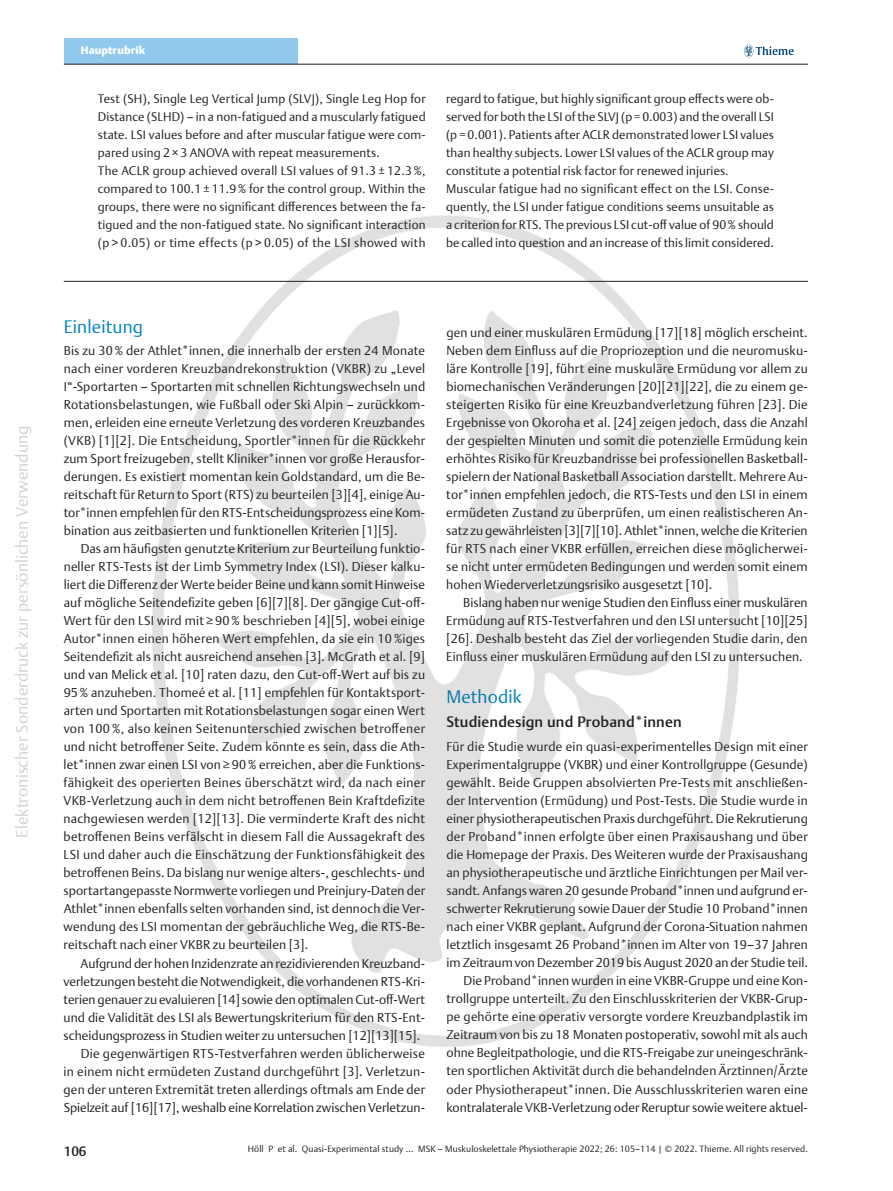
<style>
.page{position:relative;width:893px;height:1191px;background:#fff}
.page>*{position:absolute;margin:0;border:0;box-sizing:border-box;transform-origin:0 0}
.t1{font:300 18px "Thieme Argo 2011";letter-spacing:.01em;color:#0082c3}
.t2{font:300 16.5px "Thieme Argo 2011";color:#d1d2d4}
.t3{font:500 15px "Thieme Argo 2011";letter-spacing:.01em;color:#231f20}
.t4{font:500 13.5px "Thieme Argo 2011";color:#231f20}
.t5{font:300 12.75px/18px "Thieme Argo 2011";letter-spacing:.01em;color:#231f20;text-align:justify}
.t6{font:300 12.3px/18px "Thieme Argo 2011";letter-spacing:.01em;color:#231f20}
.t7{font:900 10.8px "Thieme Argo 2011";letter-spacing:.01em;color:#fff}
.t8{font:300 9px "Thieme Argo 2011";letter-spacing:.01em;color:#231f20}
</style>
<div class="page">
<svg style="left:744px;top:45px;width:50px;height:12px"></svg>
<div style="left:64px;top:38px;width:234px;height:26px;background:#91c9ed"></div>
<hr style="left:64px;top:64px;width:744px;height:1px;background:#231f20">
<hr style="left:64px;top:281px;width:372px;height:1px;background:#231f20">
<hr style="left:436px;top:281px;width:372px;height:1px;background:#231f20">
<img style="left:149px;top:215px;width:595px;height:832px">
<p class="t2" style="left:11px;top:837px;width:413px;rotate:-90deg">Elektronischer Sonderdruck zur persönlichen Verwendung</p>
<p class="t7" style="left:81px;top:43px;width:66px">Hauptrubrik</p>
<p class="t6" style="left:98px;top:90px;width:329px">Test (SH), Single Leg Vertical Jump (SLVJ), Single Leg Hop for Distance (SLHD) – in a non-fatigued and a muscularly fatigued state. LSI values before and after muscular fatigue were com&shy;pared using 2 × 3 ANOVA with repeat measurements.<br>The ACLR group achieved overall LSI values of 91.3 ± 12.3 %, compared to 100.1 ± 11.9% for the control group. Within the groups, there were no significant differences between the fa&shy;tigued and the non-fatigued state. No significant interaction (p &gt; 0.05) or time effects (p &gt; 0.05) of the LSI showed with</p>
<p class="t6" style="left:446px;top:90px;width:329px">regard to fatigue, but highly significant group effects were ob&shy;served for both the LSI of the SLVJ (p=0.003) and the overall LSI (p = 0.001). Patients after ACLR demonstrated lower LSI values than healthy subjects. Lower LSI values of the ACLR group may constitute a potential risk factor for renewed injuries.<br>Muscular fatigue had no significant effect on the LSI. Conse&shy;quently, the LSI under fatigue conditions seems unsuitable as a criterion for RTS. The previous LSI cut-off value of 90% should be called into question and an increase of this limit considered.</p>
<h1 class="t1" style="left:64px;top:315px;width:81px">Einleitung</h1>
<p class="t5" style="left:64px;top:341px;width:363px">Bis zu 30% der Athlet*innen, die innerhalb der ersten 24 Monate nach einer vorderen Kreuzbandrekonstruktion (VKBR) zu „Level I“-Sportarten – Sportarten mit schnellen Richtungswechseln und Rotationsbelastungen, wie Fußball oder Ski Alpin – zurückkom&shy;men, erleiden eine erneute Verletzung des vorderen Kreuzbandes (VKB) [1][2]. Die Entscheidung, Sportler*innen für die Rückkehr zum Sport freizugeben, stellt Kliniker*innen vor große Herausfor&shy;derungen. Es existiert momentan kein Goldstandard, um die Be&shy;reitschaft für Return to Sport (RTS) zu beurteilen [3][4], einige Au&shy;tor*innen empfehlen für den RTS-Entscheidungsprozess eine Kom&shy;bination aus zeitbasierten und funktionellen Kriterien [1][5].</p>
<p class="t5" style="left:64px;top:539px;width:363px;text-indent:17px">Das am häufigsten genutzte Kriterium zur Beurteilung funktio&shy;neller RTS-Tests ist der Limb Symmetry Index (LSI). Dieser kalku&shy;liert die Differenz der Werte beider Beine und kann somit Hinweise auf mögliche Seitendefizite geben [6][7][8]. Der gängige Cut-off-Wert für den LSI wird mit ≥ 90% beschrieben [4][5], wobei einige Autor*innen einen höheren Wert empfehlen, da sie ein 10%iges Seitendefizit als nicht ausreichend ansehen [3]. McGrath et al. [9] und van Melick et al. [10] raten dazu, den Cut-off-Wert auf bis zu 95% anzuheben. Thomeé et al. [11] empfehlen für Kontaktsport&shy;arten und Sportarten mit Rotationsbelastungen sogar einen Wert von 100 %, also keinen Seitenunterschied zwischen betroffener und nicht betroffener Seite. Zudem könnte es sein, dass die Ath&shy;let*innen zwar einen LSI von ≥ 90% erreichen, aber die Funktions&shy;fähigkeit des operierten Beines überschätzt wird, da nach einer VKB-Verletzung auch in dem nicht betroffenen Bein Kraftdefizite nachgewiesen werden [12][13]. Die verminderte Kraft des nicht betroffenen Beins verfälscht in diesem Fall die Aussagekraft des LSI und daher auch die Einschätzung der Funktionsfähigkeit des betroffenen Beins. Da bislang nur wenige alters-, geschlechts- und sportartangepasste Normwerte vorliegen und Preinjury-Daten der Athlet*innen ebenfalls selten vorhanden sind, ist dennoch die Ver&shy;wendung des LSI momentan der gebräuchliche Weg, die RTS-Be&shy;reitschaft nach einer VKBR zu beurteilen [3].</p>
<p class="t5" style="left:81px;top:953px;width:346px">Aufgrund der hohen Inzidenzrate an rezidivierenden Kreuzband-</p>
<p class="t5" style="left:64px;top:971px;width:363px">verletzungen besteht die Notwendigkeit, die vorhandenen RTS-Kri-</p>
<p class="t5" style="left:64px;top:989px;width:363px">terien genauer zu evaluieren [14] sowie den optimalen Cut-off-Wert</p>
<p class="t5" style="left:64px;top:1007px;width:363px">und die Validität des LSI als Bewertungskriterium für den RTS-Ent-</p>
<p class="t5" style="left:64px;top:1025px;width:358px">scheidungsprozess in Studien weiter zu untersuchen [12][13][15].</p>
<p class="t5" style="left:81px;top:1043px;width:346px">Die gegenwärtigen RTS-Testverfahren werden üblicherweise</p>
<p class="t5" style="left:64px;top:1061px;width:363px">in einem nicht ermüdeten Zustand durchgeführt [3]. Verletzun-</p>
<p class="t5" style="left:64px;top:1079px;width:363px">gen der unteren Extremität treten allerdings oftmals am Ende der</p>
<p class="t5" style="left:64px;top:1097px;width:363px">Spielzeit auf [16][17], weshalb eine Korrelation zwischen Verletzun-</p>
<p class="t5" style="left:446px;top:323px;width:363px">gen und einer muskulären Ermüdung [17][18] möglich erscheint.<br>Neben dem Einfluss auf die Propriozeption und die neuromusku&shy;läre Kontrolle [19], führt eine muskuläre Ermüdung vor allem zu biomechanischen Veränderungen [20][21][22], die zu einem ge&shy;steigerten Risiko für eine Kreuzbandverletzung führen [23]. Die Ergebnisse von Okoroha et al. [24] zeigen jedoch, dass die Anzahl der gespielten Minuten und somit die potenzielle Ermüdung kein erhöhtes Risiko für Kreuzbandrisse bei professionellen Basketball&shy;spielern der National Basketball Association darstellt. Mehrere Au&shy;tor*innen empfehlen jedoch, die RTS-Tests und den LSI in einem ermüdeten Zustand zu überprüfen, um einen realistischeren An&shy;satz zu gewährleisten [3][7][10]. Athlet*innen, welche die Kriterien für RTS nach einer VKBR erfüllen, erreichen diese möglicherwei&shy;se nicht unter ermüdeten Bedingungen und werden somit einem hohen Wiederverletzungsrisiko ausgesetzt [10].</p>
<p class="t5" style="left:446px;top:593px;width:363px;text-indent:17px">Bislang haben nur wenige Studien den Einfluss einer muskulären Ermüdung auf RTS-Testverfahren und den LSI untersucht [10][25] [26]. Deshalb besteht das Ziel der vorliegenden Studie darin, den Einfluss einer muskulären Ermüdung auf den LSI zu untersuchen.</p>
<h1 class="t1" style="left:446px;top:685px;width:77px">Methodik</h1>
<p class="t3" style="left:446px;top:712px;width:237px">Studiendesign und Proband*innen</p>
<p class="t5" style="left:446px;top:737px;width:363px;text-align:right">Für die Studie wurde ein quasi-experimentelles Design mit einer Experimentalgruppe (VKBR) und einer Kontrollgruppe (Gesunde) gewählt. Beide Gruppen absolvierten Pre-Tests mit anschließen&shy;der Intervention (Ermüdung) und Post-Tests. Die Studie wurde in einer physiotherapeutischen Praxis durchgeführt. Die Rekrutierung der Proband*innen erfolgte über einen Praxisaushang und über die Homepage der Praxis. Des Weiteren wurde der Praxisaushang an physiotherapeutische und ärztliche Einrichtungen per Mail ver&shy;sandt. Anfangs waren 20 gesunde Proband*innen und aufgrund er&shy;schwerter Rekrutierung sowie Dauer der Studie 10 Proband*innen nach einer VKBR geplant. Aufgrund der Corona-Situation nahmen letztlich insgesamt 26 Proband*innen im Alter von 19–37 Jahren im Zeitraum von Dezember 2019 bis August 2020 an der Studie teil.<br>Die Proband*innen wurden in eine VKBR-Gruppe und eine Kon&shy;trollgruppe unterteilt. Zu den Einschlusskriterien der VKBR-Grup&shy;pe gehörte eine operativ versorgte vordere Kreuzbandplastik im Zeitraum von bis zu 18 Monaten postoperativ, sowohl mit als auch ohne Begleitpathologie, und die RTS-Freigabe zur uneingeschränk&shy;ten sportlichen Aktivität durch die behandelnden Ärztinnen/Ärzte oder Physiotherapeut*innen. Die Ausschlusskriterien waren eine kontralaterale VKB-Verletzung oder Reruptur sowie weitere aktuel-</p>
<p class="t4" style="left:64px;top:1142px;width:24px">106</p>
<p class="t8" style="left:248px;top:1143px;width:561px">Höll P et al. Quasi-Experimental study ... MSK – Muskuloskelettale Physiotherapie 2022; 26: 105–114 | © 2022. Thieme. All rights reserved.</p>
</div>
